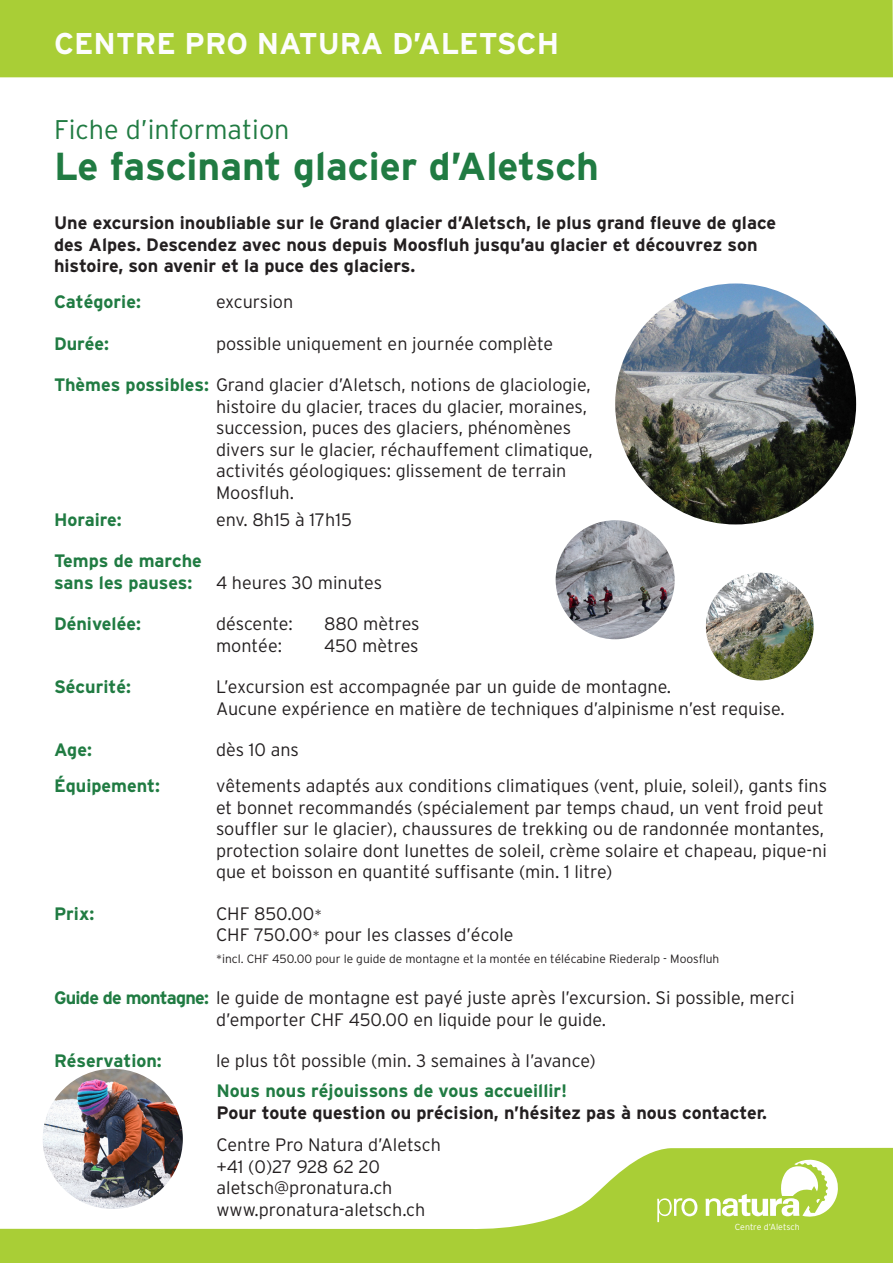
<style>
.page{position:relative;width:893px;height:1263px;background:#fff}
.page>*{position:absolute;margin:0;border:0;box-sizing:border-box;transform-origin:0 0}
.Titel_bold_dgrün{font:700 39px "Interstate";color:#207b42}
.t1{font:700 30px "Interstate";color:#fdfdfd}
.Übertitel_light_dgrü{font:300 27px "Interstate";color:#207b42}
.Fliesstext_light_bla{font:300 18px/21.6px "Interstate";color:#231f20}
.Lead_bold_black{font:700 18px/21.6px "Interstate";color:#231f20}
.Fliesstext_light_bla-2{font:700 18px/21.6px "Interstate";color:#207b42}
.Fliesstext_light_bla-3{font:300 18px "Interstate";letter-spacing:-.02em;color:#231f20}
.t2{font:300 12px "Interstate";color:#231f20}
.t3{font:300 8.85px "Interstate";letter-spacing:.005em;color:#fff}
.s1{font-weight:700;color:#207b42}
.s2{font-size:15px}
</style>
<div class="page">
<svg style="left:0;top:1148px;width:893px;height:115px;fill:#a9ce36"></svg>
<svg style="left:657px;top:1198px;width:40px;height:24px"></svg>
<svg style="left:706px;top:1159px;width:133px;height:58px"></svg>
<div style="left:0;top:0;width:893px;height:77px;background:#a9ce36"></div>
<img style="left:615px;top:283px;width:241px;height:241px;border-radius:120px">
<img style="left:556px;top:520px;width:119px;height:119px;border-radius:60px">
<img style="left:706px;top:573px;width:108px;height:107px;border-radius:54px">
<img style="left:43px;top:1069px;width:140px;height:140px;border-radius:70px">
<p class="t1" style="left:54px;top:25px;width:507px">CENTRE PRO NATURA D’ALETSCH</p>
<p class="Übertitel_light_dgrü" style="left:54px;top:114px;width:237px">Fiche d’information</p>
<p class="Titel_bold_dgrün" style="left:54px;top:143px;width:547px">Le fascinant glacier d’Aletsch</p>
<p class="Lead_bold_black" style="left:54px;top:212px;width:724px">Une excursion inoubliable sur le Grand glacier d’Aletsch, le plus grand fleuve de glace des Alpes. Descendez avec nous depuis Moosfluh jusqu’au glacier et découvrez son histoire, son avenir et la puce des glaciers.</p>
<p class="Fliesstext_light_bla-2" style="left:54px;top:291px;width:88px">Catégorie:</p>
<p class="Fliesstext_light_bla" style="left:216px;top:291px;width:79px">excursion</p>
<p class="Fliesstext_light_bla-2" style="left:54px;top:332px;width:57px">Durée:</p>
<p class="Fliesstext_light_bla" style="left:216px;top:332px;width:339px">possible uniquement en journée complète</p>
<p class="Fliesstext_light_bla" style="left:216px;top:374px;width:378px;text-indent:-162px"><span class="s1">Thèmes possibles:</span> Grand glacier d’Aletsch, notions de glaciologie, histoire du glacier, traces du glacier, moraines, succession, puces des glaciers, phénomènes divers sur le glacier, réchauffement climatique, activités géologiques: glissement de terrain Moosfluh.</p>
<p class="Fliesstext_light_bla-2" style="left:54px;top:509px;width:69px">Horaire:</p>
<p class="Fliesstext_light_bla" style="left:216px;top:509px;width:137px">env. 8h15 à 17h15</p>
<p class="Fliesstext_light_bla-2" style="left:54px;top:550px;width:149px">Temps de marche sans les pauses:</p>
<p class="Fliesstext_light_bla" style="left:216px;top:572px;width:168px">4 heures 30 minutes</p>
<p class="Fliesstext_light_bla-2" style="left:54px;top:613px;width:88px">Dénivelée:</p>
<p class="Fliesstext_light_bla" style="left:216px;top:613px;width:78px">déscente:</p>
<p class="Fliesstext_light_bla" style="left:324px;top:613px;width:97px">880 mètres</p>
<p class="Fliesstext_light_bla" style="left:216px;top:635px;width:68px">montée:</p>
<p class="Fliesstext_light_bla" style="left:324px;top:635px;width:96px">450 mètres</p>
<p class="Fliesstext_light_bla-2" style="left:54px;top:676px;width:78px">Sécurité:</p>
<p class="Fliesstext_light_bla" style="left:216px;top:676px;width:570px">L’excursion est accompagnée par un guide de montagne.<br>Aucune expérience en matière de techniques d’alpinisme n’est requise.</p>
<p class="Fliesstext_light_bla-2" style="left:54px;top:739px;width:39px">Age:</p>
<p class="Fliesstext_light_bla" style="left:216px;top:739px;width:85px">dès 10 ans</p>
<p class="Fliesstext_light_bla-2" style="left:54px;top:775px;width:107px">Équipement:</p>
<p class="Fliesstext_light_bla" style="left:216px;top:775px;width:613px">vêtements adaptés aux conditions climatiques (vent, pluie, soleil), gants fins et bonnet recommandés (spécialement par temps chaud, un vent froid peut souffler sur le glacier), chaussures de trekking ou de randonnée montantes, protection solaire dont lunettes de soleil, crème solaire et chapeau, pique-ni que et boisson en quantité suffisante (min. 1 litre)</p>
<p class="Fliesstext_light_bla-2" style="left:54px;top:902px;width:42px">Prix:</p>
<p class="Fliesstext_light_bla" style="left:216px;top:902px;width:107px">CHF 850.00<span class="s2">*</span></p>
<p class="Fliesstext_light_bla" style="left:216px;top:924px;width:299px">CHF 750.00<span class="s2">*</span> pour les classes d’école</p>
<p class="t2" style="left:216px;top:951px;width:505px">*incl. CHF 450.00 pour le guide de montagne et la montée en télécabine Riederalp - Moosfluh</p>
<p class="Fliesstext_light_bla" style="left:216px;top:987px;width:580px;text-indent:-162px"><span class="s1">Guide de montagne:</span> le guide de montagne est payé juste après l’excursion. Si possible, merci d’emporter CHF 450.00 en liquide pour le guide.</p>
<p class="Fliesstext_light_bla-2" style="left:54px;top:1050px;width:109px">Réservation:</p>
<p class="Fliesstext_light_bla" style="left:216px;top:1050px;width:381px">le plus tôt possible (min. 3 semaines à l’avance)</p>
<p class="Fliesstext_light_bla-2" style="left:216px;top:1080px;width:352px">Nous nous réjouissons de vous accueillir!</p>
<p class="Lead_bold_black" style="left:216px;top:1101px;width:552px">Pour toute question ou précision, n’hésitez pas à nous contacter.</p>
<p class="Fliesstext_light_bla" style="left:216px;top:1134px;width:226px">Centre Pro Natura d’Aletsch</p>
<p class="Fliesstext_light_bla-3" style="left:216px;top:1155px;width:165px">+41 (0)27 928 62 20</p>
<p class="Fliesstext_light_bla" style="left:216px;top:1177px;width:177px">aletsch@pronatura.ch</p>
<p class="Fliesstext_light_bla" style="left:216px;top:1199px;width:210px">www.pronatura-aletsch.ch</p>
<p class="t3" style="left:735px;top:1221px;width:67px">Centre d’Aletsch</p>
</div>
